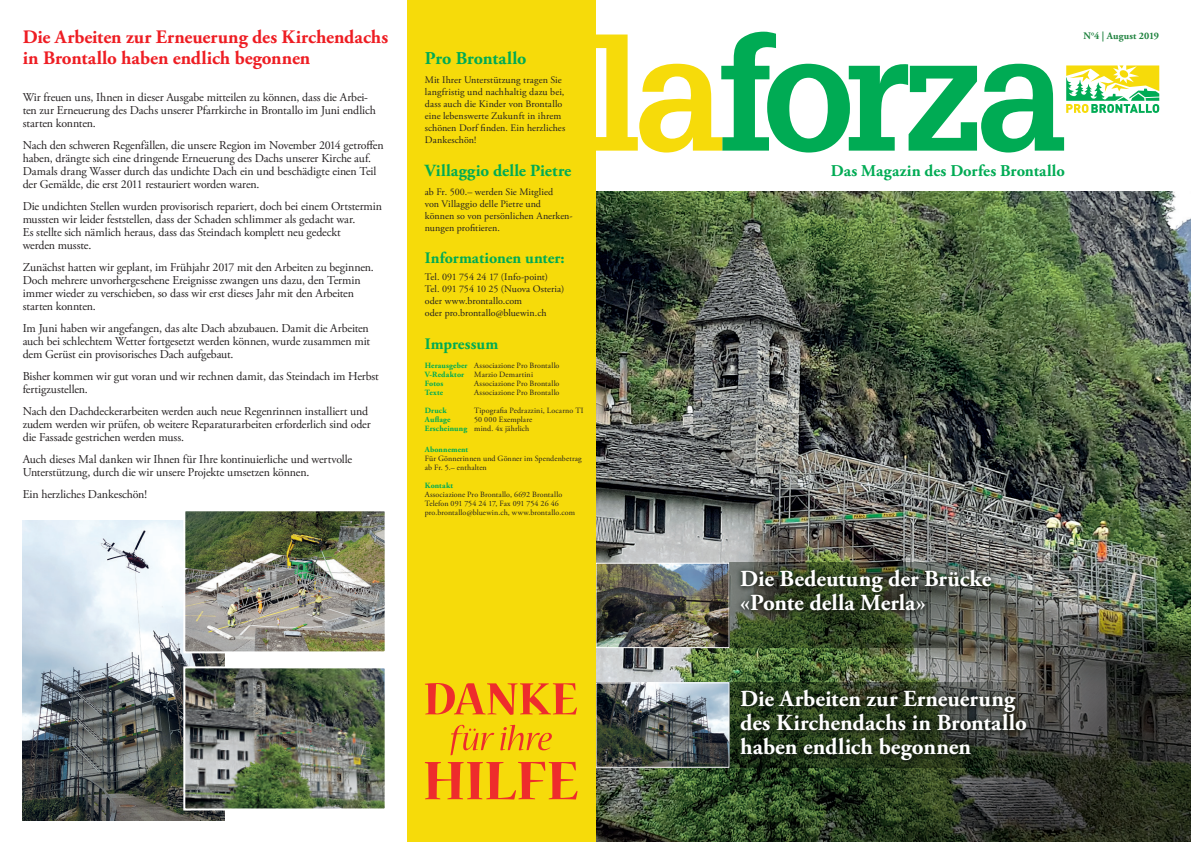
<style>
.page{position:relative;width:1191px;height:842px;background:#fff}
.page>*{position:absolute;margin:0;border:0;box-sizing:border-box;transform-origin:0 0}
.t1{font:700 23px/24px "Adobe Garamond Pro";color:#fff}
.t2{font:700 19px/21px "Adobe Garamond Pro";letter-spacing:-.005em;color:#ee1d23}
.t3{font:700 18px "Adobe Garamond Pro";color:#00ab54}
.t4{font:700 17px "Adobe Garamond Pro";letter-spacing:.005em;color:#00ab54}
.t5{font:700 16.5px "Adobe Garamond Pro";letter-spacing:.01em;color:#00ab54}
.t6{font:700 16px "Adobe Garamond Pro";color:#00ab54}
.t7{font:12px/13px "Adobe Garamond Pro";letter-spacing:-.01em;color:#231f20}
.t8{font:10px/12px "Adobe Garamond Pro";letter-spacing:.005em;color:#231f20}
.t9{font:700 10px "Adobe Garamond Pro";letter-spacing:.015em;color:#208340}
.t10{font:8px/9px "Adobe Garamond Pro";letter-spacing:.015em;color:#231f20}
.t11{font:700 8px "Adobe Garamond Pro";letter-spacing:.02em;color:#00ab54}
.s1{font-weight:700;color:#00ab54}
</style>
<div class="page">
<svg style="left:722px;top:32px;width:342px;height:121px"></svg>
<svg style="left:595px;top:35px;width:127px;height:118px"></svg>
<img style="left:595px;top:191px;width:596px;height:651px">
<img style="left:610px;top:459px;width:581px;height:383px">
<img style="left:597px;top:684px;width:130px;height:82px">
<div style="left:595px;top:682px;width:134px;height:86px;border:1px solid #fff"></div>
<img style="left:597px;top:565px;width:130px;height:81px">
<div style="left:595px;top:563px;width:134px;height:85px;border:1px solid #fff"></div>
<img style="left:729px;top:563px;width:323px;height:85px">
<svg style="left:729px;top:683px;width:323px;height:85px;background:#383f32"></svg>
<div style="left:735px;top:564px;width:262px;height:53px;background:#000f00;opacity:.75"></div>
<div style="left:735px;top:684px;width:297px;height:83px;background:#000f00;opacity:.75"></div>
<div style="left:407px;top:0;width:188px;height:842px;background:#f6db0a"></div>
<svg style="left:425px;top:683px;width:152px;height:32px"></svg>
<svg style="left:450px;top:725px;width:44px;height:30px"></svg>
<svg style="left:500px;top:725px;width:52px;height:25px"></svg>
<svg style="left:425px;top:762px;width:152px;height:37px"></svg>
<svg style="left:1066px;top:65px;width:93px;height:48px"></svg>
<img style="left:23px;top:521px;width:201px;height:299px">
<img style="left:186px;top:512px;width:198px;height:138px">
<div style="left:183px;top:509px;width:204px;height:144px;border:2px solid #fff"></div>
<img style="left:186px;top:669px;width:198px;height:138px">
<div style="left:183px;top:666px;width:204px;height:144px;border:2px solid #fff"></div>
<p class="t2" style="left:23px;top:26px;width:367px">Die Arbeiten zur Erneuerung des Kirchendachs in Brontallo haben endlich begonnen</p>
<p class="t7" style="left:23px;top:91px;width:355px">Wir freuen uns, Ihnen in dieser Ausgabe mitteilen zu können, dass die Arbei&shy;ten zur Erneuerung des Dachs unserer Pfarrkirche in Brontallo im Juni endlich starten konnten.</p>
<p class="t7" style="left:23px;top:139px;width:362px">Nach den schweren Regenfällen, die unsere Region im November 2014 getroffen haben, drängte sich eine dringende Erneuerung des Dachs unserer Kirche auf.</p>
<p class="t7" style="left:23px;top:165px;width:355px">Damals drang Wasser durch das undichte Dach ein und beschädigte einen Teil der Gemälde, die erst 2011 restauriert worden waren.</p>
<p class="t7" style="left:23px;top:200px;width:361px">Die undichten Stellen wurden provisorisch repariert, doch bei einem Ortstermin mussten wir leider feststellen, dass der Schaden schlimmer als gedacht war.<br>Es stellte sich nämlich heraus, dass das Steindach komplett neu gedeckt<br>werden musste.</p>
<p class="t7" style="left:23px;top:261px;width:353px">Zunächst hatten wir geplant, im Frühjahr 2017 mit den Arbeiten zu beginnen.<br>Doch mehrere unvorhergesehene Ereignisse zwangen uns dazu, den Termin immer wieder zu verschieben, so dass wir erst dieses Jahr mit den Arbeiten starten konnten.</p>
<p class="t7" style="left:23px;top:322px;width:349px;text-align:justify">Im Juni haben wir angefangen, das alte Dach abzubauen. Damit die Arbeiten auch bei schlechtem Wetter fortgesetzt werden können, wurde zusammen mit dem Gerüst ein provisorisches Dach aufgebaut.</p>
<p class="t7" style="left:23px;top:370px;width:358px">Bisher kommen wir gut voran und wir rechnen damit, das Steindach im Herbst fertigzustellen.</p>
<p class="t7" style="left:23px;top:405px;width:349px">Nach den Dachdeckerarbeiten werden auch neue Regenrinnen installiert und zudem werden wir prüfen, ob weitere Reparaturarbeiten erforderlich sind oder die Fassade gestrichen werden muss.</p>
<p class="t7" style="left:23px;top:453px;width:331px">Auch dieses Mal danken wir Ihnen für Ihre kontinuierliche und wertvolle<br>Unterstützung, durch die wir unsere Projekte umsetzen können.</p>
<p class="t7" style="left:23px;top:488px;width:126px">Ein herzliches Dankeschön!</p>
<p class="t3" style="left:425px;top:47px;width:103px">Pro Brontallo</p>
<p class="t8" style="left:425px;top:74px;width:138px">Mit Ihrer Unterstützung tragen Sie</p>
<p class="t8" style="left:425px;top:86px;width:141px">langfristig und nachhaltig dazu bei,</p>
<p class="t8" style="left:425px;top:98px;width:139px">dass auch die Kinder von Brontallo</p>
<p class="t8" style="left:425px;top:110px;width:138px">eine lebenswerte Zukunft in ihrem</p>
<p class="t8" style="left:425px;top:122px;width:142px">schönen Dorf finden. Ein herzliches</p>
<p class="t8" style="left:425px;top:134px;width:53px">Dankeschön!</p>
<p class="t4" style="left:425px;top:161px;width:148px">Villaggio delle Pietre</p>
<p class="t8" style="left:425px;top:186px;width:130px">ab Fr. 500.– werden Sie Mitglied</p>
<p class="t8" style="left:425px;top:198px;width:118px">von Villaggio delle Pietre und</p>
<p class="t8" style="left:425px;top:210px;width:149px">können so von persönlichen Anerken&shy;nungen profitieren.</p>
<p class="t6" style="left:425px;top:248px;width:141px">Informationen unter:</p>
<p class="t8" style="left:425px;top:271px;width:125px">Tel. 091 754 24 17 (Info-point)</p>
<p class="t8" style="left:425px;top:283px;width:141px">Tel. 091 754 10 25 (Nuova Osteria)</p>
<p class="t8" style="left:425px;top:295px;width:99px">oder www.brontallo.com</p>
<p class="t8" style="left:425px;top:307px;width:123px">oder pro.brontallo@bluewin.ch</p>
<p class="t6" style="left:425px;top:334px;width:75px">Impressum</p>
<p class="t11" style="left:425px;top:361px;width:44px">Herausgeber</p>
<p class="t11" style="left:425px;top:370px;width:41px">V-Redaktor</p>
<p class="t11" style="left:425px;top:379px;width:20px">Fotos</p>
<p class="t11" style="left:425px;top:388px;width:20px">Texte</p>
<p class="t11" style="left:425px;top:406px;width:23px">Druck</p>
<p class="t11" style="left:425px;top:415px;width:27px">Auflage</p>
<p class="t11" style="left:425px;top:424px;width:44px">Erscheinung</p>
<p class="t10" style="left:474px;top:361px;width:87px">Associazione Pro Brontallo</p>
<p class="t10" style="left:474px;top:370px;width:60px">Marzio Demartini</p>
<p class="t10" style="left:474px;top:379px;width:87px">Associazione Pro Brontallo</p>
<p class="t10" style="left:474px;top:388px;width:87px">Associazione Pro Brontallo</p>
<p class="t10" style="left:474px;top:406px;width:111px">Tipografia Pedrazzini, Locarno TI</p>
<p class="t10" style="left:474px;top:415px;width:60px">50 000 Exemplare</p>
<p class="t10" style="left:474px;top:424px;width:57px">mind. 4x jährlich</p>
<p class="t11" style="left:425px;top:445px;width:45px">Abonnement</p>
<p class="t10" style="left:425px;top:454px;width:158px">Für Gönnerinnen und Gönner im Spendenbetrag ab Fr. 5.– enthalten</p>
<p class="t10" style="left:425px;top:481px;width:139px"><span class="s1">Kontakt<br></span>Associazione Pro Brontallo, 6692 Brontallo</p>
<p class="t10" style="left:425px;top:499px;width:136px">Telefon 091 754 24 17, Fax 091 754 26 46</p>
<p class="t10" style="left:425px;top:508px;width:152px">pro.brontallo@bluewin.ch, www.brontallo.com</p>
<p class="t9" style="left:1083px;top:30px;width:77px">N°4 | August 2019</p>
<p class="t5" style="left:830px;top:161px;width:236px">Das Magazin des Dorfes Brontallo</p>
<p class="t1" style="left:740px;top:567px;width:253px">Die Bedeutung der Brücke «Ponte della Merla»</p>
<p class="t1" style="left:740px;top:687px;width:288px">Die Arbeiten zur Erneuerung des Kirchendachs in Brontallo haben endlich begonnen</p>
</div>
